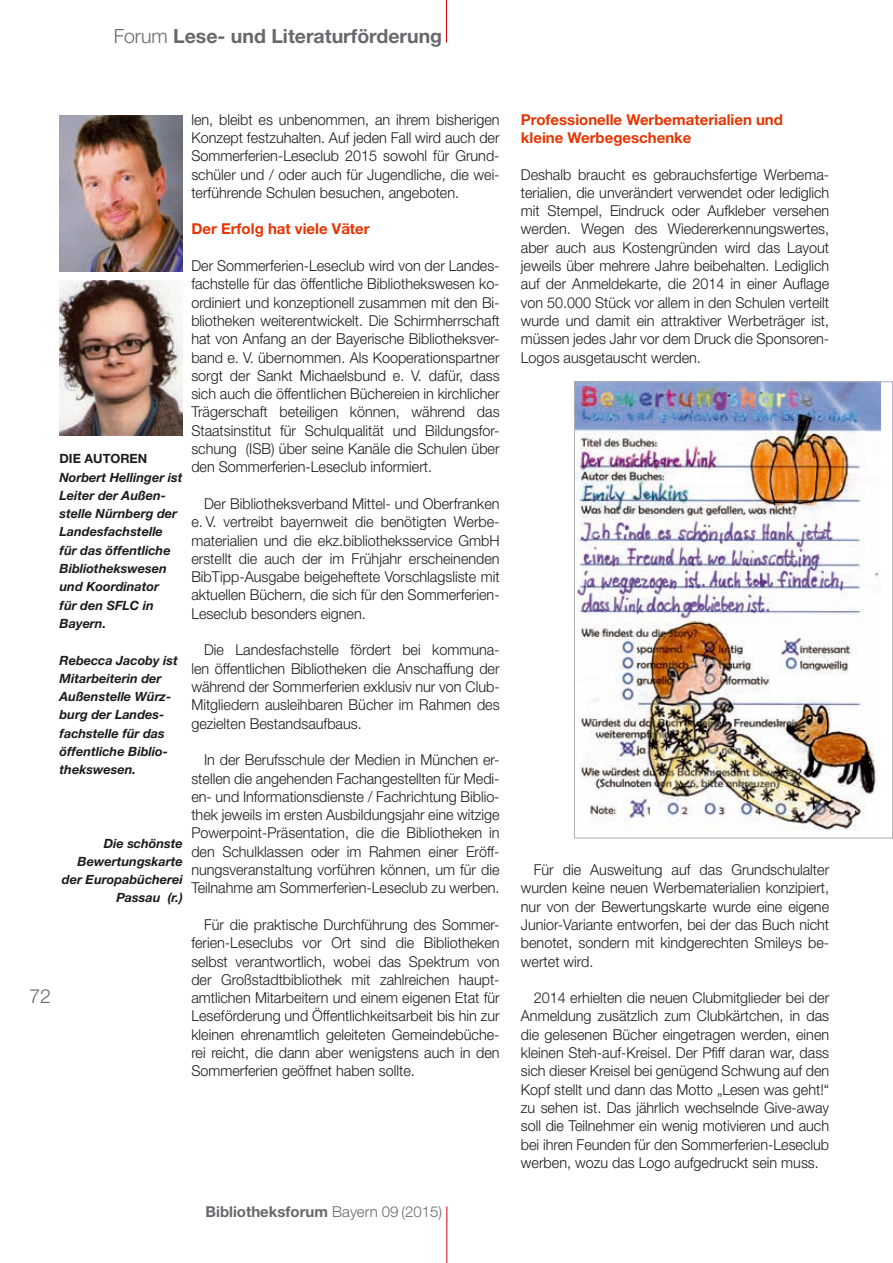
<style>
.page{position:relative;width:893px;height:1263px;background:#fff}
.page>*{position:absolute;margin:0;border:0;box-sizing:border-box;transform-origin:0 0}
.t1{font:700 19.5px "Helvetica Neue";color:#68676c}
.t2{font:300 19.5px "Helvetica Neue";color:#68676c}
.t3{font:300 15px/18.3px "Helvetica Neue";color:#1b1c20;text-align:justify;scale:.96 1}
.t4{font:700 15px/18.3px "Helvetica Neue";color:#e83400}
.t5{font:700 15px "Helvetica Neue";color:#68676c}
.t6{font:italic 700 12.75px/18.3px "Helvetica Neue";color:#1b1c20}
.t7{font:700 12.75px "Helvetica Neue";color:#1b1c20}
.s1{font-weight:300}
</style>
<div class="page">
<img style="left:60px;top:280px;width:123px;height:156px">
<img style="left:60px;top:115px;width:123px;height:156px">
<img style="left:576px;top:383px;width:305px;height:447px">
<div style="left:574px;top:381px;width:319px;height:457px;border:1px solid #aeafb2"></div>
<hr style="left:446px;top:1206px;width:1px;height:57px;background:#d1010e">
<hr style="left:446px;top:0;width:1px;height:43px;background:#d1010e">
<h1 class="t1" style="left:114px;top:24px;width:330px"><span class="s1">Forum</span> Lese- und Literaturförderung</h1>
<h1 class="t2" style="left:30px;top:984px;width:23px">72</h1>
<p class="t7" style="left:60px;top:451px;width:89px">DIE AUTOREN</p>
<p class="t6" style="left:60px;top:467px;width:125px">Norbert Hellinger ist<br>Leiter der Außen&shy;stelle Nürnberg der<br>Landesfachstelle für das öffentliche<br>Bibliothekswesen und Koordinator<br>für den SFLC in<br>Bayern.</p>
<p class="t6" style="left:60px;top:650px;width:120px">Rebecca Jacoby ist<br>Mitarbeiterin der<br>Außenstelle Würz&shy;burg der Landes&shy;fachstelle für das öffentliche Biblio&shy;thekswesen.</p>
<p class="t6" style="left:62px;top:833px;width:122px;text-align:right">Die schönste<br>Bewertungskarte der Europabücherei<br>Passau (r.)</p>
<p class="t3" style="left:191px;top:110px;width:323px">len, bleibt es unbenommen, an ihrem bisherigen Konzept festzuhalten. Auf jeden Fall wird auch der Sommerferien-Leseclub 2015 sowohl für Grund&shy;schüler und / oder auch für Jugendliche, die wei&shy;terführende Schulen besuchen, angeboten.</p>
<p class="t4" style="left:191px;top:220px;width:180px">Der Erfolg hat viele Väter</p>
<p class="t3" style="left:191px;top:256px;width:323px">Der Sommerferien-Leseclub wird von der Landes&shy;fachstelle für das öffentliche Bibliothekswesen ko&shy;ordiniert und konzeptionell zusammen mit den Bi&shy;bliotheken weiterentwickelt. Die Schirmherrschaft hat von Anfang an der Bayerische Bibliotheksver&shy;band e. V. übernommen. Als Kooperationspartner sorgt der Sankt Michaelsbund e. V. dafür, dass sich auch die öffentlichen Büchereien in kirchlicher Trägerschaft beteiligen können, während das Staatsinstitut für Schulqualität und Bildungsfor&shy;schung (ISB) über seine Kanäle die Schulen über den Sommerferien-Leseclub informiert.</p>
<p class="t3" style="left:191px;top:494px;width:323px;text-indent:13px">Der Bibliotheksverband Mittel- und Oberfranken e. V. vertreibt bayernweit die benötigten Werbe&shy;materialien und die ekz.bibliotheksservice GmbH erstellt die auch der im Frühjahr erscheinenden BibTipp-Ausgabe beigeheftete Vorschlagsliste mit aktuellen Büchern, die sich für den Sommerferien-Leseclub besonders eignen.</p>
<p class="t3" style="left:191px;top:641px;width:323px;text-indent:13px">Die Landesfachstelle fördert bei kommuna&shy;len öffentlichen Bibliotheken die Anschaffung der während der Sommerferien exklusiv nur von Club-Mitgliedern ausleihbaren Bücher im Rahmen des gezielten Bestandsaufbaus.</p>
<p class="t3" style="left:191px;top:750px;width:323px;text-indent:13px">In der Berufsschule der Medien in München er&shy;stellen die angehenden Fachangestellten für Medi&shy;en- und Informationsdienste / Fachrichtung Biblio&shy;thek jeweils im ersten Ausbildungsjahr eine witzige Powerpoint-Präsentation, die die Bibliotheken in den Schulklassen oder im Rahmen einer Eröff&shy;nungsveranstaltung vorführen können, um für die Teilnahme am Sommerferien-Leseclub zu werben.</p>
<p class="t3" style="left:191px;top:915px;width:323px;text-indent:13px">Für die praktische Durchführung des Sommer&shy;ferien-Leseclubs vor Ort sind die Bibliotheken selbst verantwortlich, wobei das Spektrum von der Großstadtbibliothek mit zahlreichen haupt&shy;amtlichen Mitarbeitern und einem eigenen Etat für Leseförderung und Öffentlichkeitsarbeit bis hin zur kleinen ehrenamtlich geleiteten Gemeindebüche&shy;rei reicht, die dann aber wenigstens auch in den Sommerferien geöffnet haben sollte.</p>
<p class="t5" style="left:206px;top:1202px;width:238px">Bibliotheksforum <span class="s1">Bayern 09 (2015)</span></p>
<p class="t4" style="left:521px;top:110px;width:264px">Professionelle Werbematerialien und kleine Werbegeschenke</p>
<p class="t3" style="left:521px;top:165px;width:323px">Deshalb braucht es gebrauchsfertige Werbema&shy;terialien, die unverändert verwendet oder lediglich mit Stempel, Eindruck oder Aufkleber versehen werden. Wegen des Wiedererkennungswertes, aber auch aus Kostengründen wird das Layout jeweils über mehrere Jahre beibehalten. Lediglich auf der Anmeldekarte, die 2014 in einer Auflage von 50.000 Stück vor allem in den Schulen verteilt wurde und damit ein attraktiver Werbeträger ist, müssen jedes Jahr vor dem Druck die Sponsoren-Logos ausgetauscht werden.</p>
<p class="t3" style="left:521px;top:860px;width:323px;text-indent:13px">Für die Ausweitung auf das Grundschulalter wurden keine neuen Werbematerialien konzipiert, nur von der Bewertungskarte wurde eine eigene Junior-Variante entworfen, bei der das Buch nicht benotet, sondern mit kindgerechten Smileys be&shy;wertet wird.</p>
<p class="t3" style="left:521px;top:988px;width:323px;text-indent:13px">2014 erhielten die neuen Clubmitglieder bei der Anmeldung zusätzlich zum Clubkärtchen, in das die gelesenen Bücher eingetragen werden, einen kleinen Steh-auf-Kreisel. Der Pfiff daran war, dass sich dieser Kreisel bei genügend Schwung auf den Kopf stellt und dann das Motto „Lesen was geht!“ zu sehen ist. Das jährlich wechselnde Give-away soll die Teilnehmer ein wenig motivieren und auch bei ihren Feunden für den Sommerferien-Leseclub werben, wozu das Logo aufgedruckt sein muss.</p>
</div>
